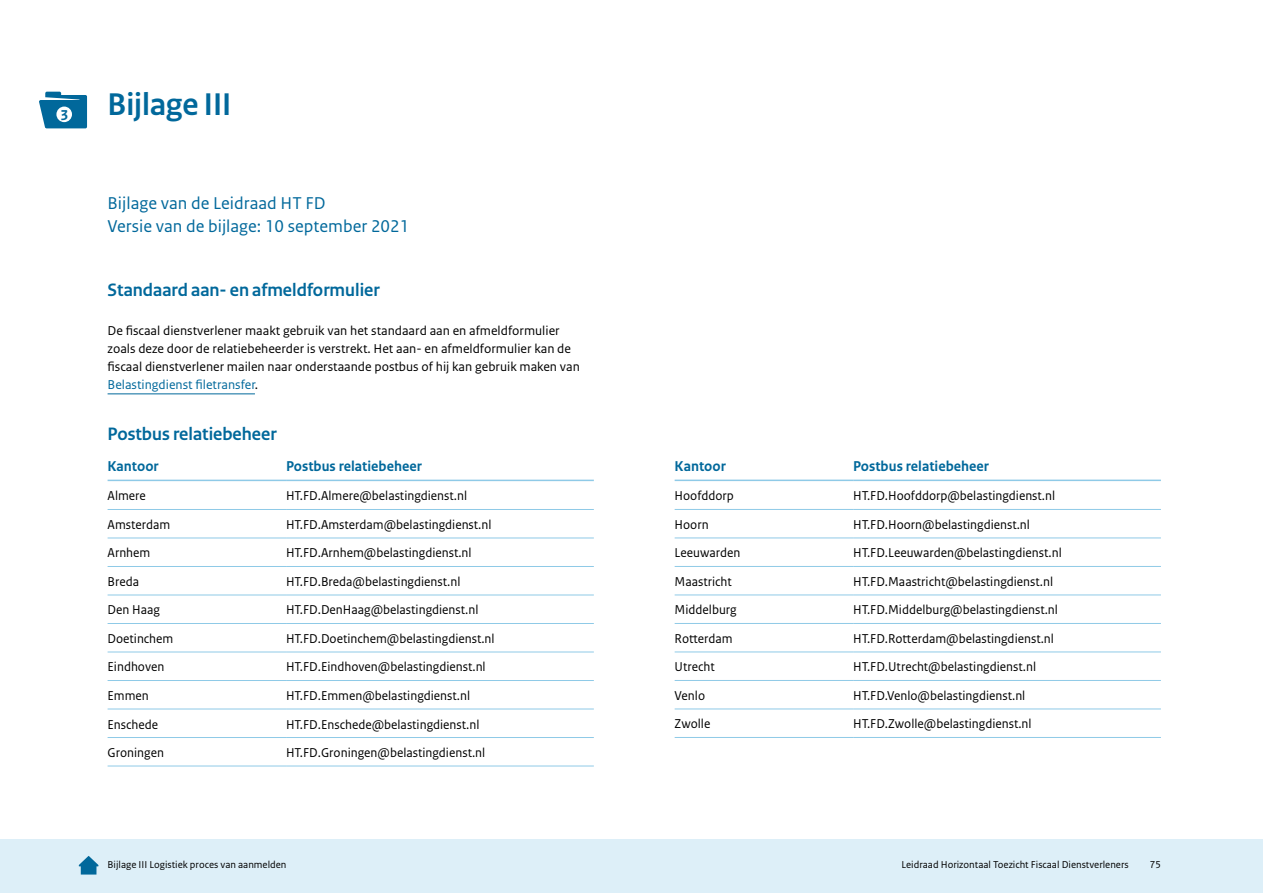
<style>
.page{position:relative;width:1263px;height:893px;background:#fff}
.page>*{position:absolute;margin:0;border:0;box-sizing:border-box;transform-origin:0 0}
.Hoofdstuktitel_klein{font:700 33px "Rijksoverheid Sans Heading";color:#01689b}
.Paragraafkop{font:700 18.9px "Rijksoverheid Sans Heading";color:#01689b}
.Inleiding{font:18px/22.5px "Rijksoverheid Sans Text";color:#01689b}
.Tabel_kop{font:700 15px "Rijksoverheid Sans Text";color:#01689b}
.Tabel_plat{font:13.5px "Rijksoverheid Sans Text";color:#000}
.Body{font:13.5px/18px "Rijksoverheid Sans Text";color:#000}
.t1{font:10.5px "Rijksoverheid Sans Text";color:#000}
.s1{color:#01689b}
</style>
<div class="page">
<div style="left:0;top:839px;width:1263px;height:54px;background:#ddeff8"></div>
<svg style="left:79px;top:856px;width:19px;height:18px"></svg>
<hr style="left:108px;top:393px;width:147px;height:1px;background:#01689b">
<svg style="left:39px;top:92px;width:48px;height:36px"></svg>
<div style="left:56px;top:107px;width:16px;height:15px;background:#fff;border-radius:50%"></div>
<hr style="left:108px;top:509px;width:178px;height:1px;background:#8fcae7">
<hr style="left:286px;top:509px;width:308px;height:1px;background:#8fcae7">
<hr style="left:108px;top:538px;width:178px;height:1px;background:#8fcae7">
<hr style="left:286px;top:538px;width:308px;height:1px;background:#8fcae7">
<hr style="left:108px;top:566px;width:178px;height:1px;background:#8fcae7">
<hr style="left:286px;top:566px;width:308px;height:1px;background:#8fcae7">
<hr style="left:108px;top:595px;width:178px;height:1px;background:#8fcae7">
<hr style="left:286px;top:595px;width:308px;height:1px;background:#8fcae7">
<hr style="left:108px;top:623px;width:178px;height:1px;background:#8fcae7">
<hr style="left:286px;top:623px;width:308px;height:1px;background:#8fcae7">
<hr style="left:108px;top:652px;width:178px;height:1px;background:#8fcae7">
<hr style="left:286px;top:652px;width:308px;height:1px;background:#8fcae7">
<hr style="left:108px;top:680px;width:178px;height:1px;background:#8fcae7">
<hr style="left:286px;top:680px;width:308px;height:1px;background:#8fcae7">
<hr style="left:108px;top:709px;width:178px;height:1px;background:#8fcae7">
<hr style="left:286px;top:709px;width:308px;height:1px;background:#8fcae7">
<hr style="left:108px;top:737px;width:178px;height:1px;background:#8fcae7">
<hr style="left:286px;top:737px;width:308px;height:1px;background:#8fcae7">
<hr style="left:108px;top:480px;width:178px;height:1px;background:#8fcae7">
<hr style="left:286px;top:480px;width:308px;height:1px;background:#8fcae7">
<hr style="left:108px;top:766px;width:178px;height:1px;background:#8fcae7">
<hr style="left:286px;top:766px;width:308px;height:1px;background:#8fcae7">
<hr style="left:675px;top:480px;width:178px;height:1px;background:#8fcae7">
<hr style="left:853px;top:480px;width:308px;height:1px;background:#8fcae7">
<hr style="left:675px;top:509px;width:178px;height:1px;background:#8fcae7">
<hr style="left:853px;top:509px;width:308px;height:1px;background:#8fcae7">
<hr style="left:675px;top:538px;width:178px;height:1px;background:#8fcae7">
<hr style="left:853px;top:538px;width:308px;height:1px;background:#8fcae7">
<hr style="left:675px;top:566px;width:178px;height:1px;background:#8fcae7">
<hr style="left:853px;top:566px;width:308px;height:1px;background:#8fcae7">
<hr style="left:675px;top:595px;width:178px;height:1px;background:#8fcae7">
<hr style="left:853px;top:595px;width:308px;height:1px;background:#8fcae7">
<hr style="left:675px;top:623px;width:178px;height:1px;background:#8fcae7">
<hr style="left:853px;top:623px;width:308px;height:1px;background:#8fcae7">
<hr style="left:675px;top:652px;width:178px;height:1px;background:#8fcae7">
<hr style="left:853px;top:652px;width:308px;height:1px;background:#8fcae7">
<hr style="left:675px;top:680px;width:178px;height:1px;background:#8fcae7">
<hr style="left:853px;top:680px;width:308px;height:1px;background:#8fcae7">
<hr style="left:675px;top:709px;width:178px;height:1px;background:#8fcae7">
<hr style="left:853px;top:709px;width:308px;height:1px;background:#8fcae7">
<hr style="left:675px;top:737px;width:178px;height:1px;background:#8fcae7">
<hr style="left:853px;top:737px;width:308px;height:1px;background:#8fcae7">
<p class="Tabel_kop" style="left:60px;top:106px;width:9px">3</p>
<h1 class="Hoofdstuktitel_klein" style="left:108px;top:86px;width:125px">Bijlage III</h1>
<p class="Inleiding" style="left:108px;top:193px;width:303px">Bijlage van de Leidraad HT FD<br>Versie van de bijlage: 10 september 2021</p>
<p class="Paragraafkop" style="left:108px;top:280px;width:274px">Standaard aan- en afmeldformulier</p>
<p class="Body" style="left:108px;top:322px;width:474px">De fiscaal dienstverlener maakt gebruik van het standaard aan en afmeldformulier zoals deze door de relatiebeheerder is verstrekt. Het aan- en afmeldformulier kan de fiscaal dienstverlener mailen naar onderstaande postbus of hij kan gebruik maken van <span class="s1">Belastingdienst filetransfer</span>.</p>
<p class="Paragraafkop" style="left:108px;top:424px;width:171px">Postbus relatiebeheer</p>
<p class="Tabel_kop" style="left:108px;top:458px;width:53px">Kantoor</p>
<p class="Tabel_kop" style="left:286px;top:458px;width:137px">Postbus relatiebeheer</p>
<p class="Tabel_plat" style="left:108px;top:488px;width:40px">Almere</p>
<p class="Tabel_plat" style="left:286px;top:488px;width:183px">HT.FD.Almere@belastingdienst.nl</p>
<p class="Tabel_plat" style="left:108px;top:517px;width:64px">Amsterdam</p>
<p class="Tabel_plat" style="left:286px;top:517px;width:207px">HT.FD.Amsterdam@belastingdienst.nl</p>
<p class="Tabel_plat" style="left:108px;top:545px;width:44px">Arnhem</p>
<p class="Tabel_plat" style="left:286px;top:545px;width:187px">HT.FD.Arnhem@belastingdienst.nl</p>
<p class="Tabel_plat" style="left:108px;top:574px;width:33px">Breda</p>
<p class="Tabel_plat" style="left:286px;top:574px;width:176px">HT.FD.Breda@belastingdienst.nl</p>
<p class="Tabel_plat" style="left:108px;top:602px;width:54px">Den Haag</p>
<p class="Tabel_plat" style="left:286px;top:602px;width:194px">HT.FD.DenHaag@belastingdienst.nl</p>
<p class="Tabel_plat" style="left:108px;top:631px;width:67px">Doetinchem</p>
<p class="Tabel_plat" style="left:286px;top:631px;width:210px">HT.FD.Doetinchem@belastingdienst.nl</p>
<p class="Tabel_plat" style="left:108px;top:659px;width:58px">Eindhoven</p>
<p class="Tabel_plat" style="left:286px;top:659px;width:201px">HT.FD.Eindhoven@belastingdienst.nl</p>
<p class="Tabel_plat" style="left:108px;top:688px;width:43px">Emmen</p>
<p class="Tabel_plat" style="left:286px;top:688px;width:186px">HT.FD.Emmen@belastingdienst.nl</p>
<p class="Tabel_plat" style="left:108px;top:716px;width:52px">Enschede</p>
<p class="Tabel_plat" style="left:286px;top:716px;width:195px">HT.FD.Enschede@belastingdienst.nl</p>
<p class="Tabel_plat" style="left:108px;top:745px;width:58px">Groningen</p>
<p class="Tabel_plat" style="left:286px;top:745px;width:201px">HT.FD.Groningen@belastingdienst.nl</p>
<p class="Tabel_kop" style="left:675px;top:458px;width:53px">Kantoor</p>
<p class="Tabel_kop" style="left:853px;top:458px;width:137px">Postbus relatiebeheer</p>
<p class="Tabel_plat" style="left:675px;top:488px;width:61px">Hoofddorp</p>
<p class="Tabel_plat" style="left:853px;top:488px;width:204px">HT.FD.Hoofddorp@belastingdienst.nl</p>
<p class="Tabel_plat" style="left:675px;top:517px;width:36px">Hoorn</p>
<p class="Tabel_plat" style="left:853px;top:517px;width:178px">HT.FD.Hoorn@belastingdienst.nl</p>
<p class="Tabel_plat" style="left:675px;top:545px;width:67px">Leeuwarden</p>
<p class="Tabel_plat" style="left:853px;top:545px;width:210px">HT.FD.Leeuwarden@belastingdienst.nl</p>
<p class="Tabel_plat" style="left:675px;top:574px;width:59px">Maastricht</p>
<p class="Tabel_plat" style="left:853px;top:574px;width:201px">HT.FD.Maastricht@belastingdienst.nl</p>
<p class="Tabel_plat" style="left:675px;top:602px;width:64px">Middelburg</p>
<p class="Tabel_plat" style="left:853px;top:602px;width:206px">HT.FD.Middelburg@belastingdienst.nl</p>
<p class="Tabel_plat" style="left:675px;top:631px;width:60px">Rotterdam</p>
<p class="Tabel_plat" style="left:853px;top:631px;width:202px">HT.FD.Rotterdam@belastingdienst.nl</p>
<p class="Tabel_plat" style="left:675px;top:659px;width:42px">Utrecht</p>
<p class="Tabel_plat" style="left:853px;top:659px;width:184px">HT.FD.Utrecht@belastingdienst.nl</p>
<p class="Tabel_plat" style="left:675px;top:688px;width:32px">Venlo</p>
<p class="Tabel_plat" style="left:853px;top:688px;width:174px">HT.FD.Venlo@belastingdienst.nl</p>
<p class="Tabel_plat" style="left:675px;top:716px;width:37px">Zwolle</p>
<p class="Tabel_plat" style="left:853px;top:716px;width:180px">HT.FD.Zwolle@belastingdienst.nl</p>
<p class="t1" style="left:108px;top:859px;width:180px">Bijlage III Logistiek proces van aanmelden</p>
<p class="t1" style="left:901px;top:859px;width:229px">Leidraad Horizontaal Toezicht Fiscaal Dienstverleners</p>
<p class="t1" style="left:1150px;top:859px;width:13px">75</p>
</div>
